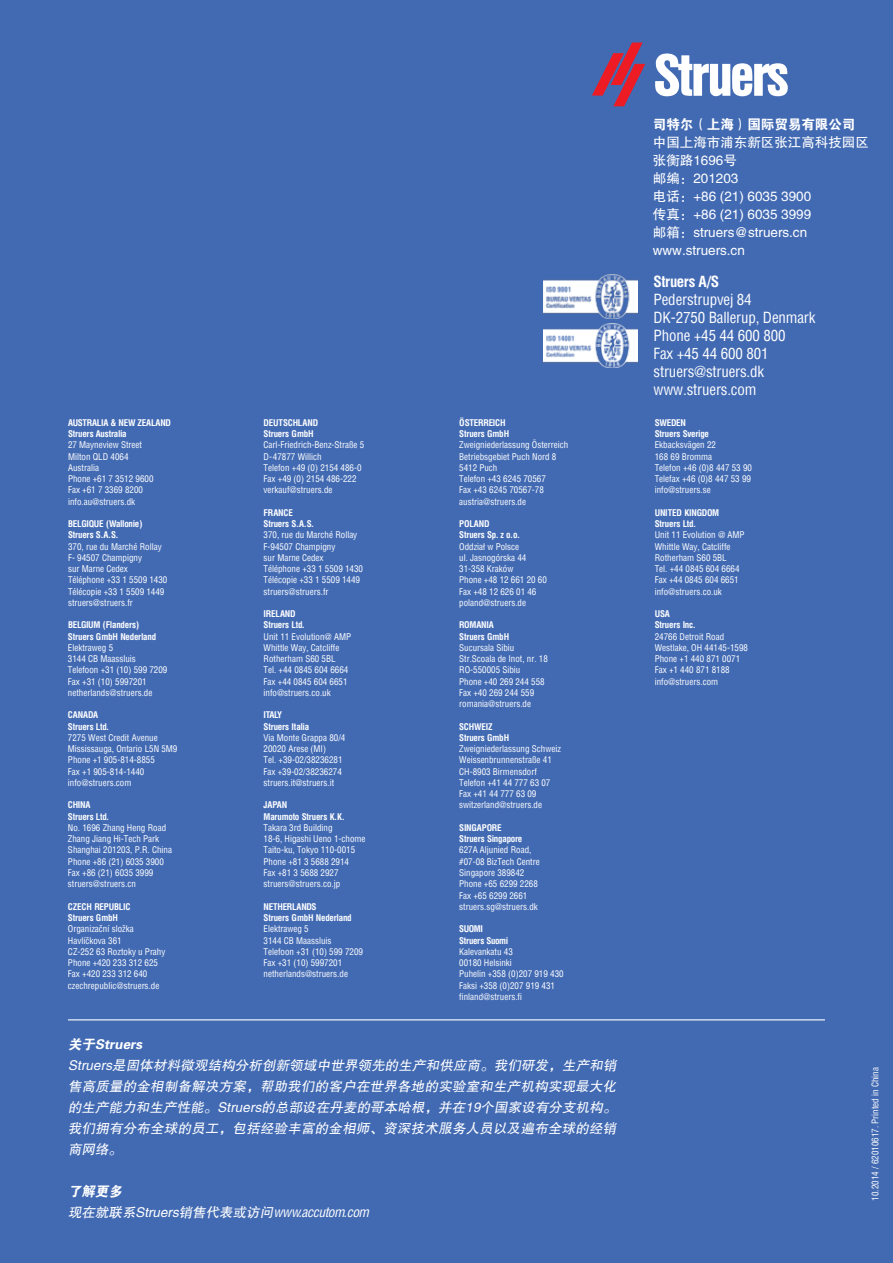
<style>
.page{position:relative;width:893px;height:1263px;background:#426ab3}
.page>*{position:absolute;margin:0;border:0;box-sizing:border-box;transform-origin:0 0}
.t1{font:condensed 15px/18px "Helvetica";letter-spacing:-.01em;color:#fff}
.t2{font:700 condensed 15px "Helvetica";color:#fff}
.t3{font:italic 13.5px/21px "FZHTJW GB1 0";color:#fff;text-align:justify}
.t4{font:13.5px/18px "FZHTJW GB1 0";color:#fff}
.t5{font:13.5px "FZDHTJW GB1 0";color:#fff}
.t6{font:italic 13.5px "FZDHTJW GB1 0";color:#fff}
.t7{font:condensed 9px/11.2px "Helvetica";color:#fff}
.t8{font:700 condensed 9px/11.2px "Helvetica";letter-spacing:-.03em;color:#fff}
.s1{font-family:"Helvetica";font-stretch:condensed}
</style>
<div class="page">
<hr style="left:68px;top:1019px;width:757px;height:1px;background:#fff">
<svg style="left:655px;top:53px;width:133px;height:44px"></svg>
<svg style="left:592px;top:43px;width:53px;height:63px"></svg>
<img style="left:544px;top:324px;width:93px;height:43px">
<img style="left:544px;top:274px;width:93px;height:44px">
<p class="t8" style="left:68px;top:417px;width:105px">Australia &amp; New Zealan d<br>Struers Australia</p>
<p class="t7" style="left:68px;top:439px;width:87px">27 Mayneview Street<br>Milton QLD 4064<br>Australia<br>Phone +61 7 3512 9600<br>Fax +61 7 3369 8200 info.au@struers.dk</p>
<p class="t8" style="left:68px;top:518px;width:76px">BELGIQUE (Wallonie)<br>Struers S.A.S.</p>
<p class="t7" style="left:68px;top:541px;width:101px">370, rue du Marché Rollay<br>F- 94507 Champigny<br>sur Marne Cedex<br>Téléphone +33 1 5509 1430<br>Télécopie +33 1 5509 1449 struers@struers.fr</p>
<p class="t8" style="left:68px;top:619px;width:90px">BELGIUM (Flanders)<br>Struers GmbH Nederland</p>
<p class="t7" style="left:68px;top:642px;width:101px">Elektraweg 5<br>3144 CB Maassluis<br>Telefoon +31 (10) 599 7209<br>Fax +31 (10) 5997201 netherlands@struers.de</p>
<p class="t8" style="left:68px;top:709px;width:43px">CANADA<br>Struers Ltd.</p>
<p class="t7" style="left:68px;top:732px;width:111px">7275 West Credit Avenue<br>Mississauga, Ontario L5N 5M9<br>Phone +1 905-814-8855<br>Fax +1 905-814-1440 info@struers.com</p>
<p class="t8" style="left:68px;top:799px;width:43px">CHINA<br>Struers Ltd.</p>
<p class="t7" style="left:68px;top:822px;width:105px">No. 1696 Zhang Heng Road<br>Zhang Jiang Hi-Tech Park<br>Shanghai 201203, P.R. China<br>Phone +86 (21) 6035 3900<br>Fax +86 (21) 6035 3999 struers@struers.cn</p>
<p class="t8" style="left:68px;top:901px;width:64px">CZECH REPUBLIC<br>Struers GmbH</p>
<p class="t7" style="left:68px;top:923px;width:99px">Organizační složka<br>Havlíčkova 361<br>CZ-252 63 Roztoky u Prahy<br>Phone +420 233 312 625<br>Fax +420 233 312 640 czechrepublic@struers.de</p>
<p class="t8" style="left:264px;top:417px;width:55px;text-indent:24px">CHLAND<br>Struers GmbH</p>
<p class="t7" style="left:264px;top:439px;width:102px">Carl-Friedrich-Benz-Straße 5<br>D- 47877 Willich<br>Telefon +49 (0) 2154 486-0<br>Fax +49 (0) 2154 486-222 verkauf@struers.de</p>
<p class="t8" style="left:264px;top:507px;width:52px">FRANCE<br>Struers S.A.S.</p>
<p class="t7" style="left:264px;top:529px;width:101px">370, rue du Marché Rollay<br>F-94507 Champigny<br>sur Marne Cedex<br>Téléphone +33 1 5509 1430<br>Télécopie +33 1 5509 1449 struers@struers.fr</p>
<p class="t8" style="left:264px;top:608px;width:5px">IREL</p>
<p class="t8" style="left:264px;top:417px;width:6px">DEUTS</p>
<p class="t8" style="left:264px;top:608px;width:43px;text-indent:16px">AND<br>Struers Ltd.</p>
<p class="t7" style="left:264px;top:631px;width:89px">Unit 11 Evolution@ AMP<br>Whittle Way, Catcliffe<br>Rotherham S60 5BL<br>Tel. +44 0845 604 6664<br>Fax +44 0845 604 6651 info@struers.co.uk</p>
<p class="t8" style="left:264px;top:709px;width:47px">ITALY<br>Struers Italia</p>
<p class="t7" style="left:264px;top:732px;width:83px">Via Monte Grappa 80/4<br>20020 Arese (MI)<br>Tel. +39-02/38236281<br>Fax +39-02/38236274 struers.it@struers.it</p>
<p class="t8" style="left:264px;top:799px;width:83px">JAPAN<br>Marumoto Struers K.K.</p>
<p class="t7" style="left:264px;top:822px;width:103px">Takara 3rd Building<br>18-6, Higashi Ueno 1-chome<br>Taito-ku, Tokyo 110-0015<br>Phone +81 3 5688 2914<br>Fax +81 3 5688 2927 struers@struers.co.jp</p>
<p class="t8" style="left:264px;top:901px;width:90px">NETHERLANDS<br>Struers GmbH Nederland</p>
<p class="t7" style="left:264px;top:923px;width:101px">Elektraweg 5<br>3144 CB Maassluis<br>Telefoon +31 (10) 599 7209<br>Fax +31 (10) 5997201 netherlands@struers.de</p>
<p class="t8" style="left:459px;top:417px;width:11px">ÖSTERREI</p>
<p class="t8" style="left:459px;top:417px;width:52px;text-indent:36px">CH<br>Struers GmbH</p>
<p class="t7" style="left:459px;top:439px;width:111px">Zweigniederlassung Österreich<br>Betriebsgebiet Puch Nord 8<br>5412 Puch<br>Telefon +43 6245 70567<br>Fax +43 6245 70567-78 austria@struers.de</p>
<p class="t8" style="left:459px;top:518px;width:62px">POLAND<br>Struers Sp. z o.o.</p>
<p class="t7" style="left:459px;top:541px;width:89px">Oddział w Polsce<br>ul. Jasnogórska 44<br>31-358 Kraków<br>Phone +48 12 661 20 60<br>Fax +48 12 626 01 46 poland@struers.de</p>
<p class="t8" style="left:459px;top:619px;width:52px">ROMANIA<br>Struers GmbH</p>
<p class="t7" style="left:459px;top:642px;width:90px">Sucursala Sibiu<br>Str.Scoala de Inot, nr. 18<br>RO-550005 Sibiu<br>Phone +40 269 244 558<br>Fax +40 269 244 559 romania@struers.de</p>
<p class="t8" style="left:459px;top:721px;width:52px">SCHWEIZ<br>Struers GmbH</p>
<p class="t7" style="left:459px;top:743px;width:103px">Zweigniederlassung Schweiz<br>Weissenbrunnenstraße 41<br>CH-8903 Birmensdorf<br>Telefon +41 44 777 63 07<br>Fax +41 44 777 63 09 switzerland@struers.de</p>
<p class="t8" style="left:459px;top:822px;width:65px">SINGAPORE<br>Struers Singapore</p>
<p class="t7" style="left:459px;top:844px;width:82px">627A Aljunied Road, #07-08 BizTech Centre<br>Singapore 389842<br>Phone +65 6299 2268<br>Fax +65 6299 2661 struers.sg@struers.dk</p>
<p class="t8" style="left:459px;top:923px;width:51px">SUOMI<br>Struers Suomi</p>
<p class="t7" style="left:459px;top:946px;width:106px">Kalevankatu 43<br>00180 Helsinki<br>Puhelin +358 (0)207 919 430<br>Faksi +358 (0)207 919 431 finland@struers.fi</p>
<h2 class="t6" style="left:68px;top:1037px;width:78px">关于Struers</h2>
<h2 class="t3" style="left:68px;top:1055px;width:553px">Struers是固体材料微观结构分析创新领域中世界领先的生产和供应商。我们研发，生产和销售高质量的金相制备解决方案，帮助我们的客户在世界各地的实验室和生产机构实现最大化的生产能力和生产性能。Struers的总部设在丹麦的哥本哈根，并在19个国家设有分支机构。我们拥有分布全球的员工，包括经验丰富的金相师、资深技术服务人员以及遍布全球的经销商网络。</h2>
<h2 class="t6" style="left:68px;top:1184px;width:58px">了解更多</h2>
<h2 class="t3" style="left:68px;top:1202px;width:303px">现在就联系Struers销售代表或访问<span class="s1">w w w. accu tom. com</span></h2>
<h2 class="t5" style="left:653px;top:117px;width:204px">司特尔（上海）国际贸易有限公司</h2>
<h2 class="t4" style="left:653px;top:134px;width:217px">中国上海市浦东新区张江高科技园区张衡路1696号<br>邮编：201203<br>电话：+86 (21) 6035 3900<br>传真：+86 (21) 6035 3999<br>邮箱：struers@struers.cn www.struers.cn</h2>
<h1 class="t2" style="left:654px;top:272px;width:66px">Struers A/S</h1>
<h1 class="t1" style="left:654px;top:290px;width:163px">Pederstrupvej 84<br>DK-2750 Ballerup, Denmark<br>Phone +45 44 600 800<br>Fax +45 44 600 801 struers@struers.dk www.struers.com</h1>
<p class="t8" style="left:655px;top:417px;width:56px">SWEDEN<br>Struers Sverige</p>
<p class="t7" style="left:655px;top:439px;width:99px">Ekbacksvägen 22<br>168 69 Bromma<br>Telefon +46 (0)8 447 53 90<br>Telefax +46 (0)8 447 53 99 info@struers.se</p>
<p class="t8" style="left:655px;top:507px;width:16px">UNITED</p>
<p class="t8" style="left:655px;top:507px;width:66px;text-indent:30px">KINGDOM<br>Struers Ltd.</p>
<p class="t7" style="left:655px;top:529px;width:91px">Unit 11 Evolution @ AMP<br>Whittle Way, Catcliffe<br>Rotherham S60 5BL<br>Tel. +44 0845 604 6664<br>Fax +44 0845 604 6651 info@struers.co.uk</p>
<p class="t8" style="left:655px;top:608px;width:42px">US A<br>Struers Inc.</p>
<p class="t7" style="left:655px;top:631px;width:95px">24766 Detroit Road<br>Westlake, OH 44145-1598<br>Phone +1 440 871 0071<br>Fax +1 440 871 8188 info@struers.com</p>
<p class="t7" style="left:869px;top:1200px;width:135px;rotate:-90deg">10.2014 / 62010617. Printed in China</p>
</div>
